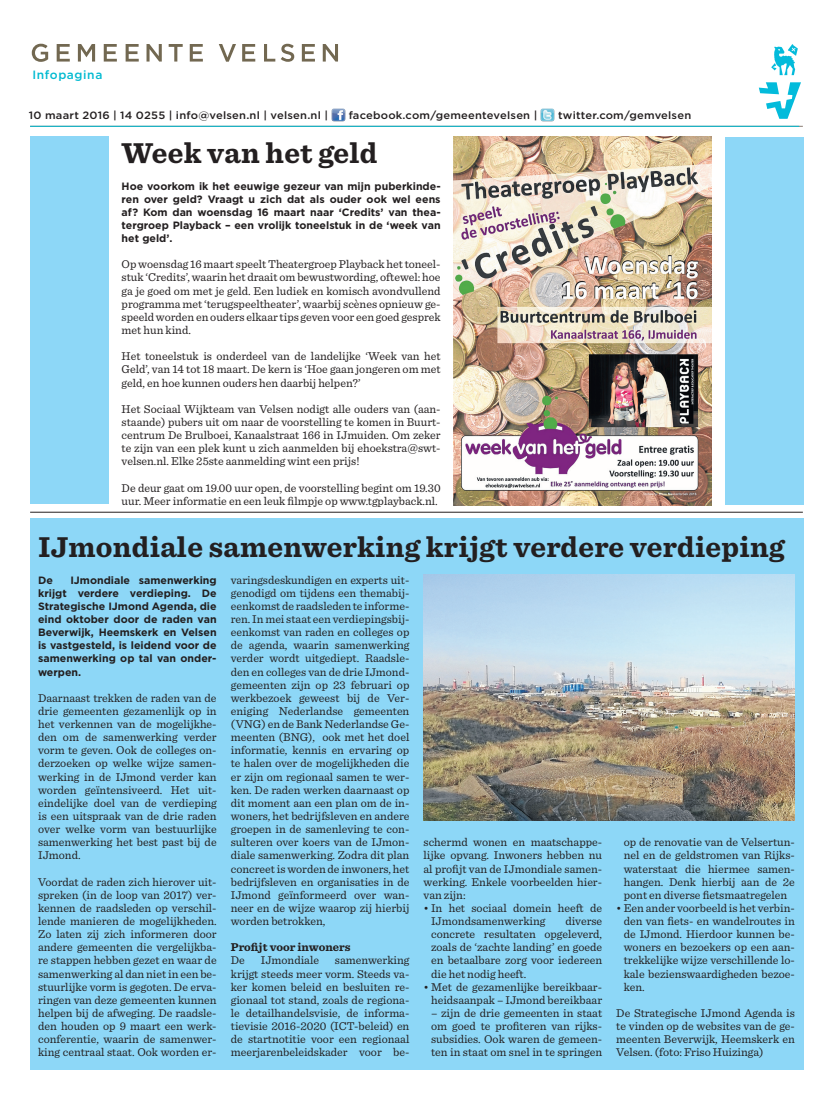
<style>
.page{position:relative;width:833px;height:1117px;background:#fff}
.page>*{position:absolute;margin:0;border:0;box-sizing:border-box;transform-origin:0 0}
._0_4_Kop_22pt{font:700 30px "Sentinel";letter-spacing:.01em;color:#231f20}
.t1{font:500 12px "Gotham";letter-spacing:.05em;color:#00bad1}
.tekst_mager{font:11.88px/13.1px "Sentinel";color:#231f20;text-align:justify}
.tekst_mager-2{font:700 11.88px "Sentinel";color:#231f20}
.tekst_mager-3{font:700 10.62px/13.1px "Gotham";color:#231f20;text-align:justify}
._2_1_Stafafdeling{font:500 10.62px "Gotham";letter-spacing:.02em;color:#231f20;scale:1.05 1}
</style>
<div class="page">
<svg style="left:32px;top:44px;width:16px;height:18px"></svg>
<svg style="left:57px;top:44px;width:13px;height:18px"></svg>
<svg style="left:78px;top:44px;width:17px;height:18px"></svg>
<svg style="left:104px;top:44px;width:13px;height:18px"></svg>
<svg style="left:126px;top:44px;width:13px;height:18px"></svg>
<svg style="left:146px;top:44px;width:16px;height:18px"></svg>
<svg style="left:169px;top:44px;width:14px;height:18px"></svg>
<svg style="left:190px;top:44px;width:13px;height:18px"></svg>
<svg style="left:219px;top:44px;width:17px;height:18px"></svg>
<svg style="left:242px;top:44px;width:13px;height:18px"></svg>
<svg style="left:264px;top:44px;width:11px;height:18px"></svg>
<svg style="left:281px;top:44px;width:13px;height:18px"></svg>
<svg style="left:302px;top:44px;width:13px;height:18px"></svg>
<svg style="left:323px;top:44px;width:15px;height:18px"></svg>
<svg style="left:759px;top:82px;width:42px;height:37px"></svg>
<svg style="left:771px;top:44px;width:27px;height:31px"></svg>
<hr style="left:30px;top:126px;width:773px;height:1px;background:#897b72">
<img style="left:331px;top:108px;width:14px;height:14px">
<img style="left:541px;top:108px;width:13px;height:14px">
<hr style="left:30px;top:126px;width:769px;height:1px;background:#00bad1">
<div style="left:30px;top:518px;width:773px;height:551px;background:#8dd7f7"></div>
<hr style="left:30px;top:512px;width:773px;height:1px;background:#231f20">
<img style="left:423px;top:574px;width:372px;height:245px">
<img style="left:453px;top:137px;width:258px;height:368px">
<div style="left:725px;top:137px;width:78px;height:367px;background:#8dd7f7"></div>
<div style="left:31px;top:136px;width:78px;height:368px;background:#8dd7f7"></div>
<p class="t1" style="left:32px;top:67px;width:71px">Infopagina</p>
<p class="_2_1_Stafafdeling" style="left:29px;top:108px;width:286px">10 maart 2016 | 14 0255 | info@velsen.nl | velsen.nl |</p>
<p class="_2_1_Stafafdeling" style="left:349px;top:108px;width:181px">facebook.com/gemeentevelsen |</p>
<p class="_2_1_Stafafdeling" style="left:558px;top:108px;width:128px">twitter.com/gemvelsen</p>
<p class="_0_4_Kop_22pt" style="left:122px;top:129px;width:257px">Week van het geld</p>
<p class="tekst_mager-3" style="left:122px;top:179px;width:320px">Hoe voorkom ik het eeuwige gezeur van mijn puberkinde&shy;ren over geld? Vraagt u zich dat als ouder ook wel eens af? Kom dan woensdag 16 maart naar ‘Credits’ van thea&shy;tergroep Playback – een vrolijk toneelstuk in de ‘week van het geld’.</p>
<p class="tekst_mager" style="left:122px;top:257px;width:320px">Op woensdag 16 maart speelt Theatergroep Playback het toneel&shy;stuk ‘Credits’, waarin het draait om bewustwording, oftewel: hoe ga je goed om met je geld. Een ludiek en komisch avondvullend programma met ‘terugspeeltheater’, waarbij scènes opnieuw ge&shy;speeld worden en ouders elkaar tips geven voor een goed gesprek met hun kind.</p>
<p class="tekst_mager" style="left:122px;top:349px;width:320px">Het toneelstuk is onderdeel van de landelijke ‘Week van het Geld’, van 14 tot 18 maart. De kern is ‘Hoe gaan jongeren om met geld, en hoe kunnen ouders hen daarbij helpen?’</p>
<p class="tekst_mager" style="left:122px;top:401px;width:320px">Het Sociaal Wijkteam van Velsen nodigt alle ouders van (aan&shy;staande) pubers uit om naar de voorstelling te komen in Buurt&shy;centrum De Brulboei, Kanaalstraat 166 in IJmuiden. Om zeker te zijn van een plek kunt u zich aanmelden bij ehoekstra@swt&shy;velsen.nl. Elke 25ste aanmelding wint een prijs!</p>
<p class="tekst_mager" style="left:122px;top:480px;width:320px">De deur gaat om 19.00 uur open, de voorstelling begint om 19.30 uur. Meer informatie en een leuk filmpje op www.tgplayback.nl.</p>
<p class="_0_4_Kop_22pt" style="left:38px;top:523px;width:748px">IJmondiale samenwerking krijgt verdere verdieping</p>
<p class="tekst_mager-3" style="left:38px;top:573px;width:16px">De</p>
<p class="tekst_mager" style="left:231px;top:572px;width:180px">varingsdeskundigen en experts uit&shy;genodigd om tijdens een themabij&shy;eenkomst de raadsleden te informe&shy;ren. In mei staat een verdiepingsbij&shy;eenkomst van raden en colleges op de agenda, waarin samenwerking verder wordt uitgediept. Raadsle&shy;den en colleges van de drie IJmond&shy;gemeenten zijn op 23 februari op werkbezoek geweest bij de Ver&shy;eniging Nederlandse gemeenten (VNG) en de Bank Nederlandse Ge&shy;meenten (BNG), ook met het doel informatie, kennis en ervaring op te halen over de mogelijkheden die er zijn om regionaal samen te wer&shy;ken. De raden werken daarnaast op dit moment aan een plan om de in&shy;woners, het bedrijfsleven en andere groepen in de samenleving te con&shy;sulteren over koers van de IJmon&shy;diale samenwerking. Zodra dit plan concreet is worden de inwoners, het bedrijfsleven en organisaties in de IJmond geïnformeerd over wan&shy;neer en de wijze waarop zij hierbij worden betrokken,</p>
<p class="tekst_mager-2" style="left:231px;top:937px;width:121px">Profijt voor inwoners</p>
<p class="tekst_mager" style="left:231px;top:952px;width:16px">De</p>
<p class="tekst_mager" style="left:261px;top:952px;width:60px">IJmondiale</p>
<p class="tekst_mager-3" style="left:38px;top:573px;width:180px;text-indent:32px">IJmondiale samenwerking krijgt verdere verdieping. De Strategische IJmond Agenda, die eind oktober door de raden van Beverwijk, Heemskerk en Velsen is vastgesteld, is leidend voor de samenwerking op tal van onder&shy;werpen.</p>
<p class="tekst_mager" style="left:38px;top:690px;width:180px">Daarnaast trekken de raden van de drie gemeenten gezamenlijk op in het verkennen van de mogelijkhe&shy;den om de samenwerking verder vorm te geven. Ook de colleges on&shy;derzoeken op welke wijze samen&shy;werking in de IJmond verder kan worden geïntensiveerd. Het uit&shy;eindelijke doel van de verdieping is een uitspraak van de drie raden over welke vorm van bestuurlijke samenwerking het best past bij de IJmond.</p>
<p class="tekst_mager" style="left:38px;top:874px;width:180px">Voordat de raden zich hierover uit&shy;spreken (in de loop van 2017) ver&shy;kennen de raadsleden op verschil&shy;lende manieren de mogelijkheden.<br>Zo laten zij zich informeren door andere gemeenten die vergelijkba&shy;re stappen hebben gezet en waar de samenwerking al dan niet in een be&shy;stuurlijke vorm is gegoten. De erva&shy;ringen van deze gemeenten kunnen helpen bij de afweging. De raadsle&shy;den houden op 9 maart een werk&shy;conferentie, waarin de samenwer&shy;king centraal staat. Ook worden er-</p>
<p class="tekst_mager" style="left:423px;top:834px;width:180px">schermd wonen en maatschappe&shy;lijke opvang. Inwoners hebben nu al profijt van de IJmondiale samen&shy;werking. Enkele voorbeelden hier&shy;van zijn:</p>
<p class="tekst_mager" style="left:431px;top:900px;width:173px;text-indent:-8px">• In het sociaal domein heeft de<br>IJmondsamenwerking</p>
<p class="tekst_mager" style="left:624px;top:834px;width:173px">op de renovatie van de Velsertun&shy;nel en de geldstromen van Rijks&shy;waterstaat die hiermee samen&shy;hangen. Denk hierbij aan de 2e pont en diverse fietsmaatregelen</p>
<p class="tekst_mager" style="left:624px;top:900px;width:173px;text-indent:-8px">• Een ander voorbeeld is het verbin&shy;den van fiets- en wandelroutes in de IJmond. Hierdoor kunnen be&shy;woners en bezoekers op een aan&shy;trekkelijke wijze verschillende lo&shy;kale bezienswaardigheden bezoe&shy;ken.</p>
<p class="tekst_mager" style="left:616px;top:1005px;width:180px">De Strategische IJmond Agenda is te vinden op de websites van de ge&shy;meenten Beverwijk, Heemskerk en Velsen. (foto: Friso Huizinga)</p>
<p class="tekst_mager" style="left:431px;top:913px;width:172px;text-indent:134px">diverse concrete resultaten opgeleverd, zoals de ‘zachte landing’ en goede en betaalbare zorg voor iedereen die het nodig heeft.</p>
<p class="tekst_mager" style="left:423px;top:979px;width:180px;text-align:right">• Met de gezamenlijke bereikbaar&shy;heidsaanpak – IJmond bereikbaar</p>
<p class="tekst_mager" style="left:431px;top:1005px;width:173px">– zijn de drie gemeenten in staat om goed te profiteren van rijks&shy;subsidies. Ook waren de gemeen&shy;ten in staat om snel in te springen</p>
<p class="tekst_mager" style="left:231px;top:952px;width:180px;text-indent:104px">samenwerking krijgt steeds meer vorm. Steeds va&shy;ker komen beleid en besluiten re&shy;gionaal tot stand, zoals de regiona&shy;le detailhandelsvisie, de informa&shy;tievisie 2016-2020 (ICT-beleid) en de startnotitie voor een regionaal meerjarenbeleidskader voor be-</p>
</div>
